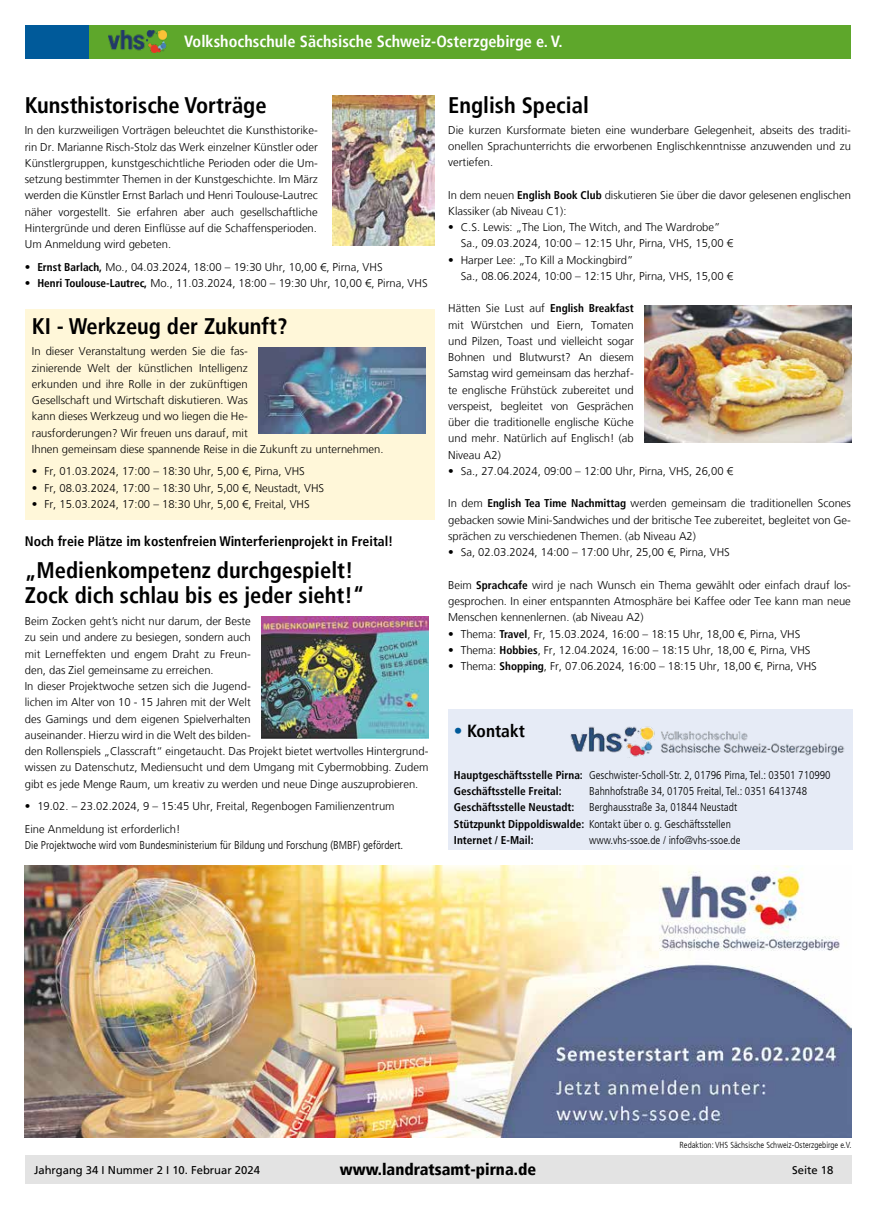
<style>
.page{position:relative;width:876px;height:1209px;background:#fff}
.page>*{position:absolute;margin:0;border:0;box-sizing:border-box;transform-origin:0 0}
.t1{font:700 condensed 22.5px/25px "Frutiger";color:#000}
.t2{font:700 condensed 17.5px "Frutiger";color:#000}
.t3{font:700 condensed 16.25px "Frutiger";color:#fff}
.t4{font:900 condensed 16.25px "Frutiger";color:#000}
.t5{font:700 condensed 13.75px "Frutiger";color:#000}
.t6{font:300 11.25px/16.2px "Frutiger";color:#000}
.t7{font:300 condensed 11.25px/16.2px "Frutiger";color:#000}
.t8{font:11.25px "Frutiger";color:#000}
.t9{font:700 condensed 11.25px "Frutiger";color:#000}
.t10{font:300 condensed 8.75px "Frutiger";color:#000}
.s1{font-weight:700;font-stretch:condensed}
.s2{color:#005a9a}
.s3{font-weight:700}
</style>
<div class="page">
<div style="left:37px;top:25px;width:813px;height:33px;background:#5ea72b"></div>
<div style="left:25px;top:25px;width:64px;height:33px;background:#005a9a"></div>
<div style="left:25px;top:1155px;width:825px;height:28px;background:#e3e3e3"></div>
<div style="left:25px;top:308px;width:409px;height:211px;background:#fff7d9"></div>
<img style="left:108px;top:31px;width:59px;height:21px">
<div style="left:448px;top:709px;width:404px;height:140px;background:#e6ebf6"></div>
<img style="left:570px;top:726px;width:274px;height:31px">
<img style="left:25px;top:865px;width:825px;height:272px">
<img style="left:332px;top:96px;width:102px;height:149px">
<img style="left:258px;top:347px;width:167px;height:87px">
<img style="left:261px;top:617px;width:167px;height:121px">
<img style="left:644px;top:305px;width:206px;height:137px">
<h3 class="t3" style="left:184px;top:32px;width:380px">Volkshochschule Sächsische Schweiz-Osterzgebirge e. V.</h3>
<h1 class="t1" style="left:25px;top:92px;width:243px">Kunsthistorische Vorträge</h1>
<p class="t6" style="left:25px;top:123px;width:294px;text-align:justify">In den kurzweiligen Vorträgen beleuchtet die Kunsthistorike&shy;rin Dr. Marianne Risch-Stolz das Werk einzelner Künstler oder Künstlergruppen, kunstgeschichtliche Perioden oder die Um&shy;setzung bestimmter Themen in der Kunstgeschichte. Im März werden die Künstler Ernst Barlach und Henri Toulouse-Lautrec näher vorgestellt. Sie erfahren aber auch gesellschaftliche Hintergründe und deren Einflüsse auf die Schaffensperioden.<br>Um Anmeldung wird gebeten.</p>
<p class="t6" style="left:25px;top:259px;width:359px">• <span class="s1">Ernst Barlach,</span> Mo., 04.03.2024, 18:00 – 19:30 Uhr, 10,00 €, Pirna, VHS</p>
<p class="t6" style="left:25px;top:275px;width:404px">• <span class="s1">Henri Toulouse-Lautrec,</span> Mo., 11.03.2024, 18:00 – 19:30 Uhr, 10,00 €, Pirna, VHS</p>
<h1 class="t1" style="left:32px;top:313px;width:257px">KI - Werkzeug der Zukunft?</h1>
<p class="t6" style="left:32px;top:343px;width:353px">In dieser Veranstaltung werden Sie die fas-<br>zinierende Welt der künstlichen Intelligenz<br>erkunden und ihre Rolle in der zukünftigen<br>Gesellschaft und Wirtschaft diskutieren. Was<br>kann dieses Werkzeug und wo liegen die He-<br>rausforderungen? Wir freuen uns darauf, mit<br>Ihnen gemeinsam diese spannende Reise in die Zukunft zu unternehmen.</p>
<p class="t6" style="left:32px;top:463px;width:274px">• Fr, 01.03.2024, 17:00 – 18:30 Uhr, 5,00 €, Pirna, VHS</p>
<p class="t6" style="left:32px;top:480px;width:294px">• Fr, 08.03.2024, 17:00 – 18:30 Uhr, 5,00 €, Neustadt, VHS</p>
<p class="t6" style="left:32px;top:496px;width:279px">• Fr, 15.03.2024, 17:00 – 18:30 Uhr, 5,00 €, Freital, VHS</p>
<p class="t5" style="left:25px;top:533px;width:370px">Noch freie Plätze im kostenfreien Winterferienprojekt in Freital!</p>
<h1 class="t1" style="left:25px;top:557px;width:341px">„Medienkompetenz durchgespielt!<br>Zock dich schlau bis es jeder sieht!“</h1>
<p class="t6" style="left:25px;top:613px;width:405px">Beim Zocken geht’s nicht nur darum, der Beste<br>zu sein und andere zu besiegen, sondern auch<br>mit Lerneffekten und engem Draht zu Freun-<br>den, das Ziel gemeinsame zu erreichen.<br>In dieser Projektwoche setzen sich die Jugend-<br>lichen im Alter von 10 - 15 Jahren mit der Welt<br>des Gamings und dem eigenen Spielverhalten<br>auseinander. Hierzu wird in die Welt des bilden-<br>den Rollenspiels „Classcraft“ eingetaucht. Das Projekt bietet wertvolles Hintergrund&shy;wissen zu Datenschutz, Mediensucht und dem Umgang mit Cybermobbing. Zudem gibt es jede Menge Raum, um kreativ zu werden und neue Dinge auszuprobieren.</p>
<p class="t6" style="left:25px;top:795px;width:371px;line-height:22.5px">• 19.02. – 23.02.2024, 9 – 15:45 Uhr, Freital, Regenbogen Familienzentrum<br>Eine Anmeldung ist erforderlich!</p>
<p class="t7" style="left:25px;top:837px;width:380px">Die Projektwoche wird vom Bundesministerium für Bildung und Forschung (BMBF) gefördert.</p>
<h1 class="t1" style="left:448px;top:92px;width:142px">English Special</h1>
<p class="t6" style="left:448px;top:122px;width:404px;text-align:justify">Die kurzen Kursformate bieten eine wunderbare Gelegenheit, abseits des traditi&shy;onellen Sprachunterrichts die erworbenen Englischkenntnisse anzuwenden und zu vertiefen.</p>
<p class="t6" style="left:448px;top:187px;width:404px">In dem neuen <span class="s1">English Book Club</span> diskutieren Sie über die davor gelesenen englischen<br>Klassiker (ab Niveau C1):</p>
<p class="t6" style="left:460px;top:219px;width:274px;text-indent:-12px">• C.S. Lewis: „The Lion, The Witch, and The Wardrobe”<br>Sa., 09.03.2024, 10:00 – 12:15 Uhr, Pirna, VHS, 15,00 €</p>
<p class="t6" style="left:460px;top:252px;width:274px;text-indent:-12px">• Harper Lee: „To Kill a Mockingbird”<br>Sa., 08.06.2024, 10:00 – 12:15 Uhr, Pirna, VHS, 15,00 €</p>
<p class="t6" style="left:448px;top:300px;width:187px;text-align:justify">Hätten Sie Lust auf <span class="s1">English Breakfast </span>mit Würstchen und Eiern, Tomaten und Pilzen, Toast und vielleicht sogar Bohnen und Blutwurst? An diesem Samstag wird gemeinsam das herzhaf&shy;te englische Frühstück zubereitet und verspeist, begleitet von Gesprächen über die traditionelle englische Küche und mehr. Natürlich auf Englisch! (ab Niveau A2)</p>
<p class="t6" style="left:448px;top:463px;width:286px">• Sa., 27.04.2024, 09:00 – 12:00 Uhr, Pirna, VHS, 26,00 €</p>
<p class="t6" style="left:448px;top:495px;width:404px;text-align:justify">In dem <span class="s1">English Tea Time Nachmittag</span> werden gemeinsam die traditionellen Scones gebacken sowie Mini-Sandwiches und der britische Tee zubereitet, begleitet von Ge&shy;sprächen zu verschiedenen Themen. (ab Niveau A2)</p>
<p class="t6" style="left:448px;top:544px;width:283px">• Sa, 02.03.2024, 14:00 – 17:00 Uhr, 25,00 €, Pirna, VHS</p>
<p class="t6" style="left:448px;top:577px;width:404px;text-align:justify">Beim <span class="s1">Sprachcafe</span> wird je nach Wunsch ein Thema gewählt oder einfach drauf los&shy;gesprochen. In einer entspannten Atmosphäre bei Kaffee oder Tee kann man neue Menschen kennenlernen. (ab Niveau A2)</p>
<p class="t6" style="left:448px;top:625px;width:353px">• Thema: <span class="s1">Travel</span>, Fr, 15.03.2024, 16:00 – 18:15 Uhr, 18,00 €, Pirna, VHS</p>
<p class="t6" style="left:448px;top:642px;width:364px">• Thema: <span class="s1">Hobbies</span>, Fr, 12.04.2024, 16:00 – 18:15 Uhr, 18,00 €, Pirna, VHS</p>
<p class="t6" style="left:448px;top:658px;width:370px">• Thema: <span class="s1">Shopping</span>, Fr, 07.06.2024, 16:00 – 18:15 Uhr, 18,00 €, Pirna, VHS</p>
<h2 class="t2" style="left:454px;top:720px;width:72px"><span class="s2">•</span> Kontakt</h2>
<p class="t7" style="left:454px;top:767px;width:378px"><span class="s3">Hauptgeschäftsstelle Pirna:</span> Geschwister-Scholl-Str. 2, 01796 Pirna, Tel.: 03501 710990<br><span class="s3">Geschäftsstelle Freital:</span></p>
<p class="t7" style="left:589px;top:783px;width:219px">Bahnhofstraße 34, 01705 Freital, Tel.: 0351 6413748</p>
<p class="t9" style="left:454px;top:800px;width:122px">Geschäftsstelle Neustadt:</p>
<p class="t7" style="left:454px;top:799px;width:285px;text-indent:135px">Berghausstraße 3a, 01844 Neustadt<br><span class="s3">Stützpunkt Dippoldiswalde:</span> Kontakt über o. g. Geschäftsstellen<br><span class="s3">Internet / E-Mail:</span></p>
<p class="t7" style="left:589px;top:832px;width:153px">www.vhs-ssoe.de / info@vhs-ssoe.de</p>
<p class="t10" style="left:679px;top:1140px;width:173px">Redaktion: VHS Sächsische Schweiz-Osterzgebirge e.V.</p>
<p class="t8" style="left:34px;top:1163px;width:227px">Jahrgang 34 I Nummer 2 I 10. Februar 2024</p>
<h3 class="t4" style="left:340px;top:1159px;width:197px">www.landratsamt-pirna.de</h3>
<p class="t8" style="left:791px;top:1162px;width:43px">Seite 18</p>
</div>
